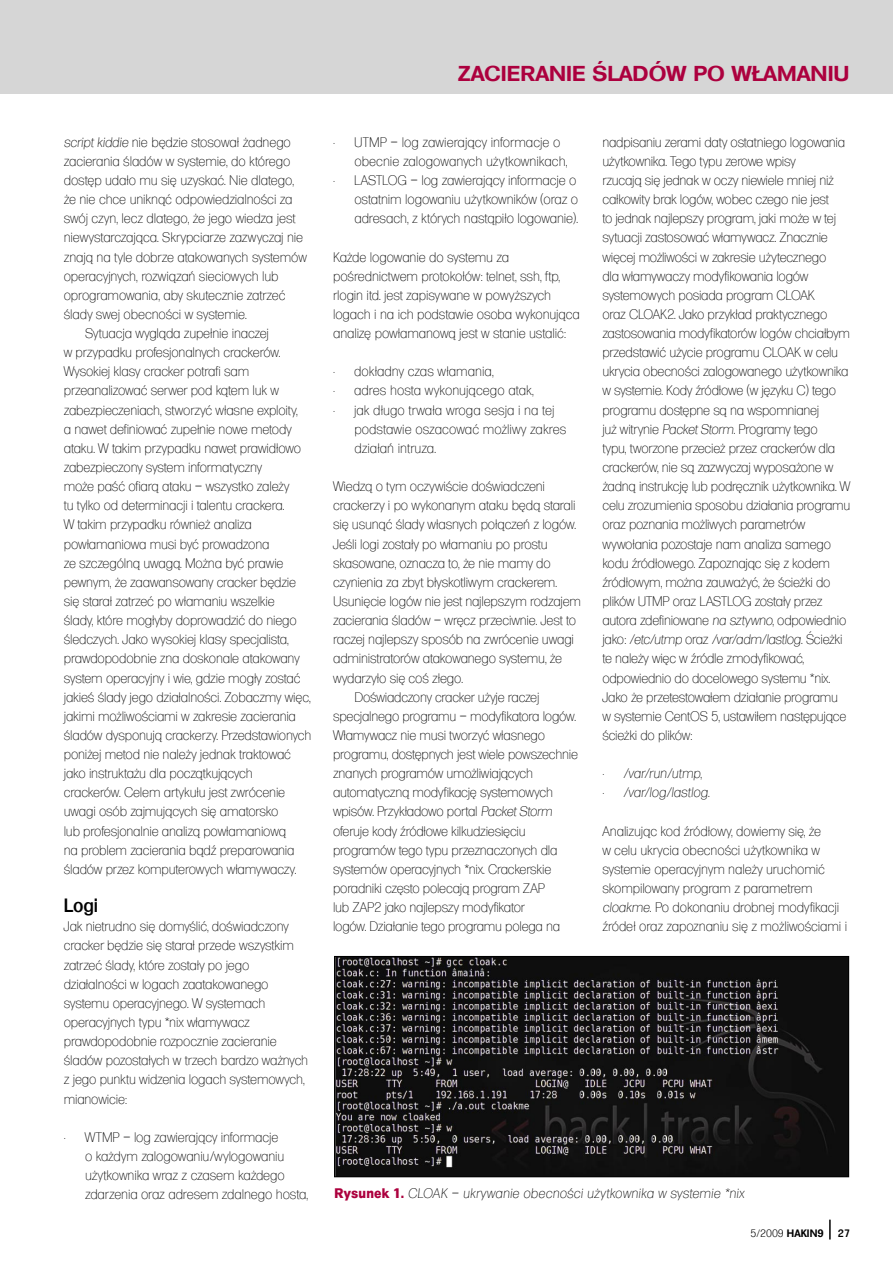
<style>
.page{position:relative;width:893px;height:1263px;background:#fff}
.page>*{position:absolute;margin:0;border:0;box-sizing:border-box;transform-origin:0 0}
.t1{font:700 21px "Formula Serial Pl";color:#ac003e;scale:1.1 1}
.t2{font:500 18.75px "Formula Serial Pl";color:#000}
.t3{font:200 13.5px/19.2px "Formula Serial Pl";letter-spacing:-.015em;color:#000}
.t4{font:italic 200 13.5px "Formula Serial Pl";letter-spacing:.005em;color:#000}
.t5{font:200 13.5px/19.2px "Formula Serial Pl";letter-spacing:.005em;color:#000}
.t6{font:300 10.5px "Formula Serial Pl";color:#000}
.t7{font:500 10.5px "Formula Serial";color:#000}
.s1{font-style:italic}
.s2{font-style:normal}
.s3{font-weight:800;font-style:normal;color:#ac003e}
.s4{font-weight:700}
</style>
<div class="page">
<div style="left:0;top:0;width:893px;height:94px;background:#d6d6d6"></div>
<svg style="left:829px;top:1220px;width:1px;height:19px"></svg>
<img style="left:336px;top:958px;width:511px;height:217px">
<div style="left:334px;top:956px;width:515px;height:221px;border:1px solid #000"></div>
<p class="t3" style="left:64px;top:131px;width:229px"><span class="s1">script kiddie</span> nie będzie stosował żadnego</p>
<p class="t3" style="left:64px;top:150px;width:228px">zacierania śladów w systemie, do którego</p>
<p class="t3" style="left:64px;top:169px;width:232px">dostęp udało mu się uzyskać. Nie dlatego,</p>
<p class="t3" style="left:64px;top:188px;width:230px">że nie chce uniknąć odpowiedzialności za</p>
<p class="t3" style="left:64px;top:208px;width:233px">swój czyn, lecz dlatego, że jego wiedza jest</p>
<p class="t3" style="left:64px;top:227px;width:241px">niewystarczająca. Skrypciarze zazwyczaj nie</p>
<p class="t3" style="left:64px;top:246px;width:245px">znają na tyle dobrze atakowanych systemów</p>
<p class="t3" style="left:64px;top:265px;width:216px">operacyjnych, rozwiązań sieciowych lub</p>
<p class="t3" style="left:64px;top:284px;width:223px">oprogramowania, aby skutecznie zatrzeć</p>
<p class="t3" style="left:64px;top:303px;width:185px">ślady swej obecności w systemie.</p>
<p class="t3" style="left:85px;top:322px;width:185px">Sytuacja wygląda zupełnie inaczej</p>
<p class="t3" style="left:64px;top:342px;width:218px">w przypadku profesjonalnych crackerów.</p>
<p class="t3" style="left:64px;top:361px;width:187px">Wysokiej klasy cracker potrafi sam</p>
<p class="t3" style="left:64px;top:380px;width:217px">przeanalizować serwer pod kątem luk w</p>
<p class="t3" style="left:64px;top:399px;width:236px">zabezpieczeniach, stworzyć własne exploity,</p>
<p class="t3" style="left:64px;top:418px;width:229px">a nawet definiować zupełnie nowe metody</p>
<p class="t3" style="left:64px;top:437px;width:239px">ataku. W takim przypadku nawet prawidłowo</p>
<p class="t3" style="left:64px;top:456px;width:200px">zabezpieczony system informatyczny</p>
<p class="t3" style="left:64px;top:475px;width:227px">może paść ofiarą ataku – wszystko zależy</p>
<p class="t3" style="left:64px;top:495px;width:222px">tu tylko od determinacji i talentu crackera.</p>
<p class="t3" style="left:64px;top:514px;width:190px">W takim przypadku również analiza</p>
<p class="t3" style="left:64px;top:533px;width:207px">powłamaniowa musi być prowadzona</p>
<p class="t3" style="left:64px;top:552px;width:221px">ze szczególną uwagą. Można być prawie</p>
<p class="t3" style="left:64px;top:571px;width:234px">pewnym, że zaawansowany cracker będzie</p>
<p class="t3" style="left:64px;top:590px;width:213px">się starał zatrzeć po włamaniu wszelkie</p>
<p class="t3" style="left:64px;top:609px;width:234px">ślady, które mogłyby doprowadzić do niego</p>
<p class="t3" style="left:64px;top:629px;width:227px">śledczych. Jako wysokiej klasy specjalista,</p>
<p class="t3" style="left:64px;top:648px;width:237px">prawdopodobnie zna doskonale atakowany</p>
<p class="t3" style="left:64px;top:667px;width:238px">system operacyjny i wie, gdzie mogły zostać</p>
<p class="t3" style="left:64px;top:686px;width:248px">jakieś ślady jego działalności. Zobaczmy więc,</p>
<p class="t3" style="left:64px;top:705px;width:234px">jakimi możliwościami w zakresie zacierania</p>
<p class="t3" style="left:64px;top:724px;width:249px">śladów dysponują crackerzy. Przedstawionych</p>
<p class="t3" style="left:64px;top:743px;width:229px">poniżej metod nie należy jednak traktować</p>
<p class="t3" style="left:64px;top:762px;width:191px">jako instruktażu dla początkujących</p>
<p class="t3" style="left:64px;top:782px;width:223px">crackerów. Celem artykułu jest zwrócenie</p>
<p class="t3" style="left:64px;top:801px;width:216px">uwagi osób zajmujących się amatorsko</p>
<p class="t3" style="left:64px;top:820px;width:224px">lub profesjonalnie analizą powłamaniową</p>
<p class="t3" style="left:64px;top:839px;width:232px">na problem zacierania bądź preparowania</p>
<p class="t3" style="left:64px;top:858px;width:234px">śladów przez komputerowych włamywaczy.</p>
<h2 class="t2" style="left:64px;top:893px;width:36px">Logi</h2>
<p class="t3" style="left:64px;top:916px;width:246px">Jak nietrudno się domyślić, doświadczony cracker będzie się starał przede wszystkim zatrzeć ślady, które zostały po jego działalności w logach zaatakowanego systemu operacyjnego. W systemach operacyjnych typu *nix włamywacz prawdopodobnie rozpocznie zacieranie śladów pozostałych w trzech bardzo ważnych z jego punktu widzenia logach systemowych, mianowicie:</p>
<p class="t3" style="left:85px;top:1126px;width:225px;text-indent:-21px">• WTMP – log zawierający informacje<br>o każdym zalogowaniu/wylogowaniu użytkownika wraz z czasem każdego zdarzenia oraz adresem zdalnego hosta,</p>
<h1 class="t1" style="left:458px;top:59px;width:358px">ZACIERANIE ŚLADÓW PO WŁAMANIU</h1>
<p class="t3" style="left:354px;top:131px;width:215px;text-indent:-21px">• UTMP – log zawierający informacje o obecnie zalogowanych użytkownikach,</p>
<p class="t3" style="left:354px;top:169px;width:225px;text-align:justify;text-indent:-21px">• LASTLOG – log zawierający informacje o ostatnim logowaniu użytkowników (oraz o adresach, z których nastąpiło logowanie).</p>
<p class="t3" style="left:333px;top:246px;width:248px">Każde logowanie do systemu za pośrednictwem protokołów: telnet, ssh, ftp, rlogin itd. jest zapisywane w powyższych logach i na ich podstawie osoba wykonująca analizę powłamanową jest w stanie ustalić:</p>
<p class="t3" style="left:333px;top:361px;width:162px">• dokładny czas włamania,</p>
<p class="t3" style="left:333px;top:380px;width:202px">• adres hosta wykonującego atak,</p>
<p class="t5" style="left:354px;top:399px;width:214px;text-indent:-21px">• jak długo trwała wroga sesja i na tej podstawie oszacować możliwy zakres działań intruza.</p>
<p class="t3" style="left:333px;top:475px;width:213px">Wiedzą o tym oczywiście doświadczeni</p>
<p class="t3" style="left:333px;top:495px;width:244px">crackerzy i po wykonanym ataku będą starali</p>
<p class="t3" style="left:333px;top:514px;width:244px">się usunąć ślady własnych połączeń z logów.</p>
<p class="t3" style="left:333px;top:533px;width:216px">Jeśli logi zostały po włamaniu po prostu</p>
<p class="t3" style="left:333px;top:552px;width:219px">skasowane, oznacza to, że nie mamy do</p>
<p class="t3" style="left:333px;top:571px;width:226px">czynienia za zbyt błyskotliwym crackerem.</p>
<p class="t3" style="left:333px;top:590px;width:250px">Usunięcie logów nie jest najlepszym rodzajem</p>
<p class="t3" style="left:333px;top:609px;width:244px">zacierania śladów – wręcz przeciwnie. Jest to</p>
<p class="t3" style="left:333px;top:629px;width:242px">raczej najlepszy sposób na zwrócenie uwagi</p>
<p class="t3" style="left:333px;top:648px;width:231px">administratorów atakowanego systemu, że</p>
<p class="t3" style="left:333px;top:667px;width:131px">wydarzyło się coś złego.</p>
<p class="t3" style="left:354px;top:686px;width:187px">Doświadczony cracker użyje raczej</p>
<p class="t3" style="left:333px;top:705px;width:244px">specjalnego programu – modyfikatora logów.</p>
<p class="t3" style="left:333px;top:724px;width:213px">Włamywacz nie musi tworzyć własnego</p>
<p class="t3" style="left:333px;top:743px;width:246px">programu, dostępnych jest wiele powszechnie</p>
<p class="t3" style="left:333px;top:762px;width:202px">znanych programów umożliwiających</p>
<p class="t3" style="left:333px;top:782px;width:221px">automatyczną modyfikację systemowych</p>
<p class="t3" style="left:333px;top:801px;width:221px">wpisów. Przykładowo portal <span class="s1">Packet Storm</span></p>
<p class="t3" style="left:333px;top:820px;width:194px">oferuje kody źródłowe kilkudziesięciu</p>
<p class="t3" style="left:333px;top:839px;width:226px">programów tego typu przeznaczonych dla</p>
<p class="t3" style="left:333px;top:858px;width:220px">systemów operacyjnych *nix. Crackerskie</p>
<p class="t3" style="left:333px;top:877px;width:213px">poradniki często polecają program ZAP</p>
<p class="t3" style="left:333px;top:896px;width:193px">lub ZAP2 jako najlepszy modyfikator</p>
<p class="t3" style="left:333px;top:916px;width:229px">logów. Działanie tego programu polega na</p>
<p class="t3" style="left:602px;top:131px;width:249px">nadpisaniu zerami daty ostatniego logowania użytkownika. Tego typu zerowe wpisy<br>rzucają się jednak w oczy niewiele mniej niż całkowity brak logów, wobec czego nie jest<br>to jednak najlepszy program, jaki może w tej sytuacji zastosować włamywacz. Znacznie więcej możliwości w zakresie użytecznego<br>dla włamywaczy modyfikowania logów systemowych posiada program CLOAK<br>oraz CLOAK2. Jako przykład praktycznego zastosowania modyfikatorów logów chciałbym przedstawić użycie programu CLOAK w celu ukrycia obecności zalogowanego użytkownika w systemie. Kody źródłowe (w języku C) tego programu dostępne są na wspomnianej<br>już witrynie <span class="s1">Packet Storm</span>. Programy tego<br>typu, tworzone przecież przez crackerów dla crackerów, nie są zazwyczaj wyposażone w żadną instrukcję lub podręcznik użytkownika. W celu zrozumienia sposobu działania programu oraz poznania możliwych parametrów wywołania pozostaje nam analiza samego kodu źródłowego. Zapoznając się z kodem źródłowym, można zauważyć, że ścieżki do plików UTMP oraz LASTLOG zostały przez autora zdefiniowane <span class="s1">na sztywno</span>, odpowiednio jako: <span class="s1">/etc/utmp</span> oraz <span class="s1">/var/adm/lastlog</span>. Ścieżki te należy więc w źródle zmodyfikować, odpowiednio do docelowego systemu *nix.<br>Jako że przetestowałem działanie programu<br>w systemie CentOS 5, ustawiłem następujące ścieżki do plików:</p>
<p class="t4" style="left:602px;top:763px;width:101px"><span class="s2">•</span> /var/run/utmp<span class="s2">,</span></p>
<p class="t4" style="left:602px;top:782px;width:109px"><span class="s2">•</span> /var/log/lastlog<span class="s2">.</span></p>
<p class="t3" style="left:602px;top:820px;width:246px">Analizując kod źródłowy, dowiemy się, że<br>w celu ukrycia obecności użytkownika w systemie operacyjnym należy uruchomić skompilowany program z parametrem <span class="s1">cloakme</span>. Po dokonaniu drobnej modyfikacji źródeł oraz zapoznaniu się z możliwościami i</p>
<p class="t4" style="left:334px;top:1183px;width:411px"><span class="s3">Rysunek 1.</span> CLOAK – ukrywanie obecności użytkownika w systemie *nix</p>
<p class="t6" style="left:750px;top:1226px;width:75px">5/2009 <span class="s4">HAKIN9</span></p>
<p class="t7" style="left:838px;top:1227px;width:14px">27</p>
</div>
